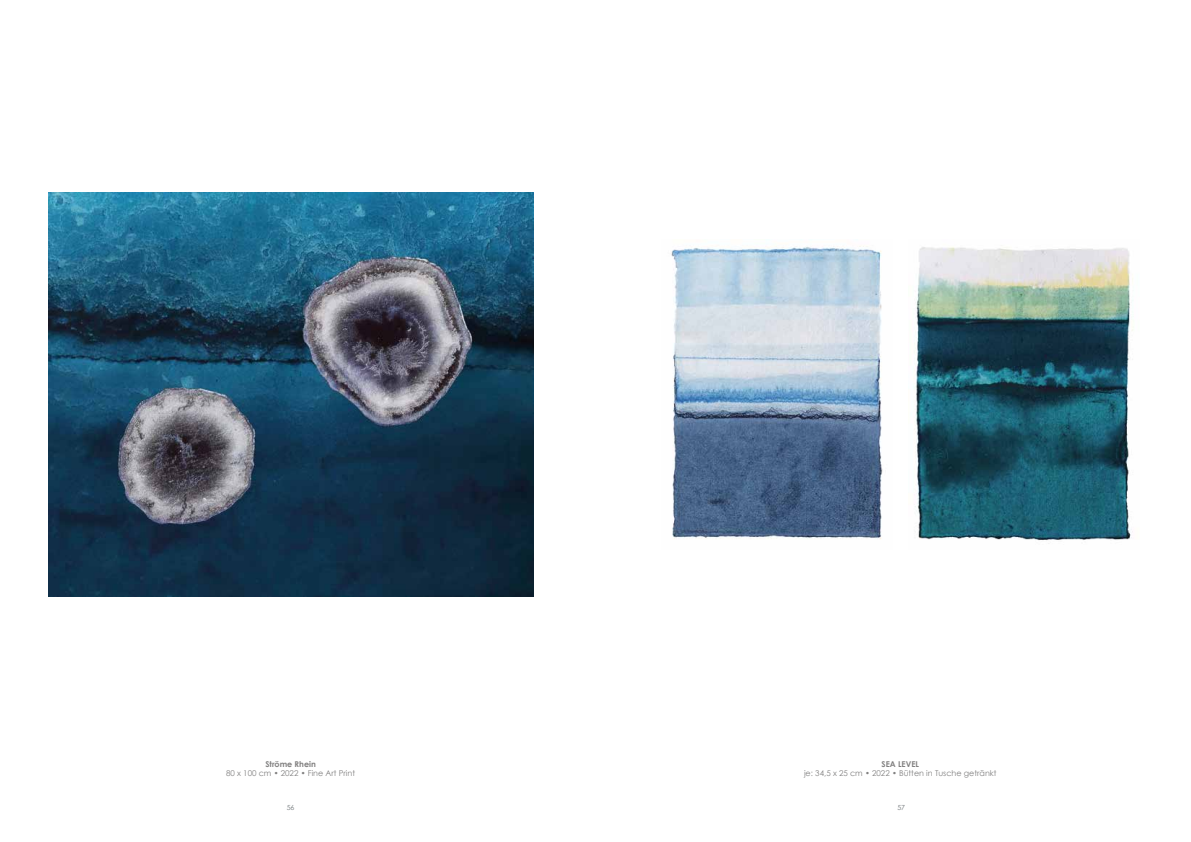
<style>
.page{position:relative;width:1191px;height:842px;background:#fff}
.page>*{position:absolute;margin:0;border:0;box-sizing:border-box;transform-origin:0 0}
.t1{font:8px "Century Gothic";color:#818080}
.t2{font:700 8px "Century Gothic";color:#818080}
.t3{font:7px "Century Gothic";color:#71777a}
</style>
<div class="page">
<img style="left:48px;top:193px;width:485px;height:404px">
<img style="left:671px;top:246px;width:212px;height:293px">
<img style="left:914px;top:247px;width:219px;height:297px">
<p class="t2" style="left:265px;top:758px;width:52px">Ströme Rhein</p>
<p class="t1" style="left:226px;top:768px;width:130px">80 x 100 cm • 2022 • Fine Art Print</p>
<p class="t2" style="left:881px;top:758px;width:39px">SEA LEVEL</p>
<p class="t1" style="left:804px;top:768px;width:194px">je: 34,5 x 25 cm • 2022 • Bütten in Tusche getränkt</p>
<p class="t3" style="left:287px;top:802px;width:9px">56</p>
<p class="t3" style="left:897px;top:802px;width:9px">57</p>
</div>
